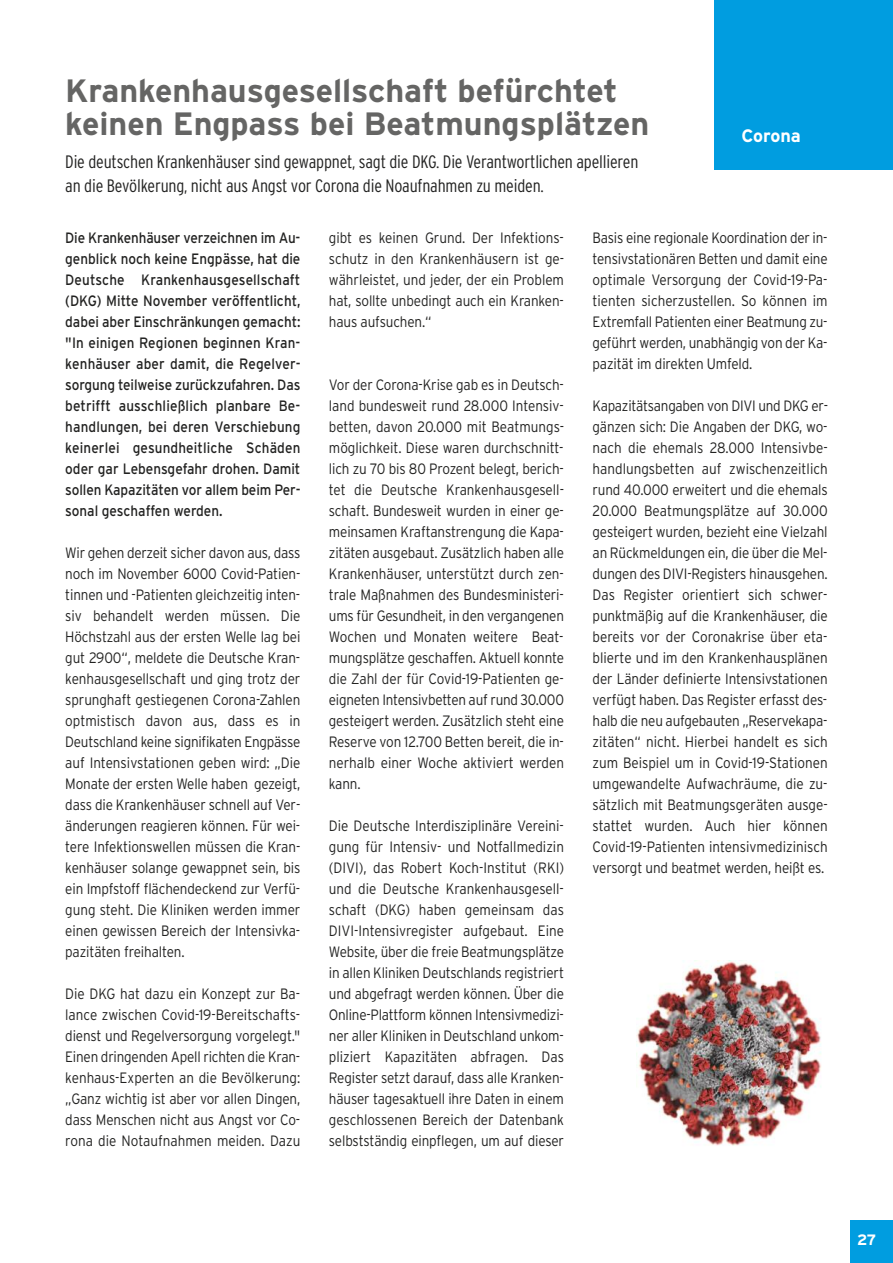
<style>
.page{position:relative;width:893px;height:1263px;background:#fff}
.page>*{position:absolute;margin:0;border:0;box-sizing:border-box;transform-origin:0 0}
.t1{font:700 32.25px/33px "Interstate";color:#656564}
.t2{font:300 condensed 18px/24px "Interstate";letter-spacing:-.01em;color:#222221}
.t3{font:700 18px "Interstate";color:#fff}
.t4{font:300 15px/21px "Interstate";letter-spacing:-.01em;color:#222221;text-align:justify;scale:.9 1}
.t5{font:15px/21px "Interstate";letter-spacing:-.005em;color:#222221;text-align:justify;scale:.9 1}
.t6{font:700 15px "Interstate";color:#fff}
</style>
<div class="page">
<div style="left:850px;top:1220px;width:43px;height:43px;background:#009de0"></div>
<div style="left:714px;top:0;width:179px;height:170px;background:#009de0"></div>
<img style="left:637px;top:961px;width:184px;height:185px">
<h1 class="t1" style="left:65px;top:74px;width:585px">Krankenhausgesellschaft befürchtet keinen Engpass bei Beatmungsplätzen</h1>
<p class="t2" style="left:65px;top:150px;width:575px">Die deutschen Krankenhäuser sind gewappnet, sagt die DKG. Die Verantwortlichen apellieren an die Bevölkerung, nicht aus Angst vor Corona die Noaufnahmen zu meiden.</p>
<p class="t3" style="left:741px;top:125px;width:61px">Corona</p>
<p class="t5" style="left:65px;top:227px;width:263px">Die Krankenhäuser verzeichnen im Au&shy;genblick noch keine Engpässe, hat die Deutsche Krankenhausgesellschaft (DKG) Mitte November veröffentlicht, dabei aber Einschränkungen gemacht: "In einigen Regionen beginnen Kran&shy;kenhäuser aber damit, die Regelver&shy;sorgung teilweise zurückzufahren. Das betrifft ausschließlich planbare Be&shy;handlungen, bei deren Verschiebung keinerlei gesundheitliche Schäden oder gar Lebensgefahr drohen. Damit sollen Kapazitäten vor allem beim Per&shy;sonal geschaffen werden.</p>
<p class="t4" style="left:65px;top:542px;width:263px">Wir gehen derzeit sicher davon aus, dass noch im November 6000 Covid-Patien&shy;tinnen und -Patienten gleichzeitig inten&shy;siv behandelt werden müssen. Die Höchstzahl aus der ersten Welle lag bei gut 2900“, meldete die Deutsche Kran&shy;kenhausgesellschaft und ging trotz der sprunghaft gestiegenen Corona-Zahlen optmistisch davon aus, dass es in Deutschland keine signifikaten Engpässe auf Intensivstationen geben wird: „Die Monate der ersten Welle haben gezeigt, dass die Krankenhäuser schnell auf Ver&shy;änderungen reagieren können. Für wei&shy;tere Infektionswellen müssen die Kran&shy;kenhäuser solange gewappnet sein, bis ein Impfstoff flächendeckend zur Verfü&shy;gung steht. Die Kliniken werden immer einen gewissen Bereich der Intensivka&shy;pazitäten freihalten.</p>
<p class="t4" style="left:65px;top:983px;width:263px">Die DKG hat dazu ein Konzept zur Ba&shy;lance zwischen Covid-19-Bereitschafts&shy;dienst und Regelversorgung vorgelegt." Einen dringenden Apell richten die Kran&shy;kenhaus-Experten an die Bevölkerung: „Ganz wichtig ist aber vor allen Dingen, dass Menschen nicht aus Angst vor Co&shy;rona die Notaufnahmen meiden. Dazu</p>
<p class="t4" style="left:329px;top:227px;width:263px">gibt es keinen Grund. Der Infektions&shy;schutz in den Krankenhäusern ist ge&shy;währleistet, und jeder, der ein Problem hat, sollte unbedingt auch ein Kranken&shy;haus aufsuchen.“</p>
<p class="t4" style="left:329px;top:374px;width:263px">Vor der Corona-Krise gab es in Deutsch&shy;land bundesweit rund 28.000 Intensiv&shy;betten, davon 20.000 mit Beatmungs&shy;möglichkeit. Diese waren durchschnitt&shy;lich zu 70 bis 80 Prozent belegt, berich&shy;tet die Deutsche Krankenhausgesell&shy;schaft. Bundesweit wurden in einer ge&shy;meinsamen Kraftanstrengung die Kapa&shy;zitäten ausgebaut. Zusätzlich haben alle Krankenhäuser, unterstützt durch zen&shy;trale Maßnahmen des Bundesministeri&shy;ums für Gesundheit, in den vergangenen Wochen und Monaten weitere Beat&shy;mungsplätze geschaffen. Aktuell konnte die Zahl der für Covid-19-Patienten ge&shy;eigneten Intensivbetten auf rund 30.000 gesteigert werden. Zusätzlich steht eine Reserve von 12.700 Betten bereit, die in&shy;nerhalb einer Woche aktiviert werden kann.</p>
<p class="t4" style="left:329px;top:815px;width:263px">Die Deutsche Interdisziplinäre Vereini&shy;gung für Intensiv- und Notfallmedizin (DIVI), das Robert Koch-Institut (RKI) und die Deutsche Krankenhausgesell&shy;schaft (DKG) haben gemeinsam das DIVI-Intensivregister aufgebaut. Eine Website, über die freie Beatmungsplätze in allen Kliniken Deutschlands registriert und abgefragt werden können. Über die Online-Plattform können Intensivmedizi&shy;ner aller Kliniken in Deutschland unkom&shy;pliziert Kapazitäten abfragen. Das Register setzt darauf, dass alle Kranken&shy;häuser tagesaktuell ihre Daten in einem geschlossenen Bereich der Datenbank selbstständig einpflegen, um auf dieser</p>
<p class="t4" style="left:593px;top:227px;width:263px">Basis eine regionale Koordination der in&shy;tensivstationären Betten und damit eine optimale Versorgung der Covid-19-Pa&shy;tienten sicherzustellen. So können im Extremfall Patienten einer Beatmung zu&shy;geführt werden, unabhängig von der Ka&shy;pazität im direkten Umfeld.</p>
<p class="t4" style="left:593px;top:395px;width:263px">Kapazitätsangaben von DIVI und DKG er&shy;gänzen sich: Die Angaben der DKG, wo&shy;nach die ehemals 28.000 Intensivbe&shy;handlungsbetten auf zwischenzeitlich rund 40.000 erweitert und die ehemals 20.000 Beatmungsplätze auf 30.000 gesteigert wurden, bezieht eine Vielzahl an Rückmeldungen ein, die über die Mel&shy;dungen des DIVI-Registers hinausgehen.<br>Das Register orientiert sich schwer&shy;punktmäßig auf die Krankenhäuser, die bereits vor der Coronakrise über eta&shy;blierte und im den Krankenhausplänen der Länder definierte Intensivstationen verfügt haben. Das Register erfasst des&shy;halb die neu aufgebauten „Reservekapa&shy;zitäten“ nicht. Hierbei handelt es sich zum Beispiel um in Covid-19-Stationen umgewandelte Aufwachräume, die zu&shy;sätzlich mit Beatmungsgeräten ausge&shy;stattet wurden. Auch hier können Covid-19-Patienten intensivmedizinisch versorgt und beatmet werden, heißt es.</p>
<p class="t6" style="left:857px;top:1231px;width:21px">27</p>
</div>
